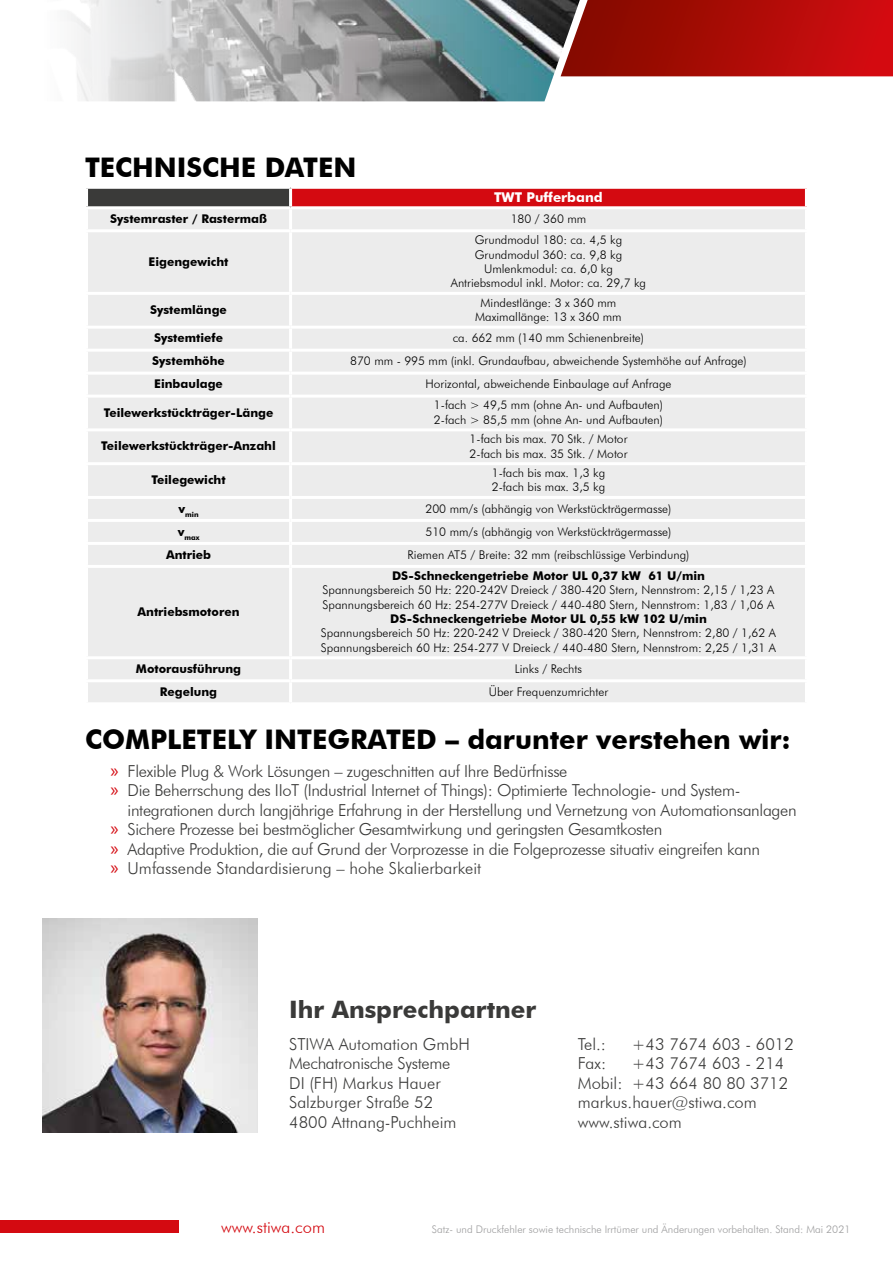
<style>
.page{position:relative;width:893px;height:1263px;background:#fff}
.page>*{position:absolute;margin:0;border:0;box-sizing:border-box;transform-origin:0 0}
.t1{font:700 27px "Futura BT";color:#000}
.t2{font:700 24px "Futura BT";color:#3a3a39}
.t3{font:300 16.5px "Futura BT";letter-spacing:-.02em;color:#3a3a39}
.t4{font:300 16.5px/19.5px "Futura BT";color:#3a3a39}
.t5{font:300 16.5px "Futura BT";color:#d40a11}
.t6{font:700 13.5px "Futura BT";color:#fff}
.t7{font:300 12px/14.4px "Futura BT";color:#000}
.t8{font:700 12px "Futura BT";color:#000}
.t9{font:300 10.5px "Futura BT";color:#9c9c9d}
.t10{font:700 7.05px "Futura BT";color:#000}
.s1{font-family:"Myriad Pro";font-weight:400;font-size:19.5px;color:#d40a11}
</style>
<div class="page">
<svg style="left:580px;top:0;width:313px;height:76px;background:#ac0c07"></svg>
<img style="left:67px;top:0;width:513px;height:101px">
<div style="left:0;top:1220px;width:179px;height:13px;background:#d40a11"></div>
<div style="left:87px;top:187px;width:204px;height:21px;background:#3a3a39"></div>
<div style="left:291px;top:187px;width:515px;height:21px;background:#d40a11"></div>
<div style="left:88px;top:209px;width:717px;height:493px;background:#ececec"></div>
<hr style="left:289px;top:209px;width:3px;height:20px;background:#fff">
<hr style="left:289px;top:232px;width:3px;height:60px;background:#fff">
<hr style="left:289px;top:295px;width:3px;height:31px;background:#fff">
<hr style="left:289px;top:329px;width:3px;height:20px;background:#fff">
<hr style="left:289px;top:352px;width:3px;height:20px;background:#fff">
<hr style="left:289px;top:375px;width:3px;height:20px;background:#fff">
<hr style="left:289px;top:398px;width:3px;height:30px;background:#fff">
<hr style="left:289px;top:431px;width:3px;height:31px;background:#fff">
<hr style="left:289px;top:465px;width:3px;height:31px;background:#fff">
<hr style="left:289px;top:499px;width:3px;height:20px;background:#fff">
<hr style="left:289px;top:522px;width:3px;height:20px;background:#fff">
<hr style="left:289px;top:545px;width:3px;height:20px;background:#fff">
<hr style="left:289px;top:568px;width:3px;height:88px;background:#fff">
<hr style="left:289px;top:659px;width:3px;height:20px;background:#fff">
<hr style="left:289px;top:682px;width:3px;height:20px;background:#fff">
<hr style="left:85px;top:186px;width:206px;height:3px;background:#fff">
<hr style="left:85px;top:189px;width:3px;height:17px;background:#fff">
<hr style="left:85px;top:206px;width:206px;height:3px;background:#fff">
<hr style="left:85px;top:229px;width:206px;height:3px;background:#fff">
<hr style="left:85px;top:292px;width:206px;height:3px;background:#fff">
<hr style="left:85px;top:326px;width:206px;height:3px;background:#fff">
<hr style="left:85px;top:349px;width:206px;height:3px;background:#fff">
<hr style="left:85px;top:372px;width:206px;height:3px;background:#fff">
<hr style="left:85px;top:395px;width:206px;height:3px;background:#fff">
<hr style="left:85px;top:428px;width:206px;height:3px;background:#fff">
<hr style="left:85px;top:462px;width:206px;height:3px;background:#fff">
<hr style="left:85px;top:496px;width:206px;height:3px;background:#fff">
<hr style="left:85px;top:519px;width:206px;height:3px;background:#fff">
<hr style="left:85px;top:542px;width:206px;height:3px;background:#fff">
<hr style="left:85px;top:565px;width:206px;height:3px;background:#fff">
<hr style="left:85px;top:656px;width:206px;height:3px;background:#fff">
<hr style="left:85px;top:679px;width:206px;height:3px;background:#fff">
<hr style="left:291px;top:186px;width:517px;height:3px;background:#fff">
<hr style="left:289px;top:189px;width:3px;height:17px;background:#fff">
<hr style="left:291px;top:206px;width:517px;height:3px;background:#fff">
<hr style="left:291px;top:229px;width:517px;height:3px;background:#fff">
<hr style="left:291px;top:292px;width:517px;height:3px;background:#fff">
<hr style="left:291px;top:326px;width:517px;height:3px;background:#fff">
<hr style="left:291px;top:349px;width:517px;height:3px;background:#fff">
<hr style="left:291px;top:372px;width:517px;height:3px;background:#fff">
<hr style="left:291px;top:395px;width:517px;height:3px;background:#fff">
<hr style="left:291px;top:428px;width:517px;height:3px;background:#fff">
<hr style="left:291px;top:462px;width:517px;height:3px;background:#fff">
<hr style="left:291px;top:496px;width:517px;height:3px;background:#fff">
<hr style="left:291px;top:519px;width:517px;height:3px;background:#fff">
<hr style="left:291px;top:542px;width:517px;height:3px;background:#fff">
<hr style="left:291px;top:565px;width:517px;height:3px;background:#fff">
<hr style="left:291px;top:656px;width:517px;height:3px;background:#fff">
<hr style="left:291px;top:679px;width:517px;height:3px;background:#fff">
<hr style="left:805px;top:189px;width:3px;height:17px;background:#fff">
<img style="left:43px;top:918px;width:214px;height:215px">
<h1 class="t1" style="left:85px;top:151px;width:273px">TECHNISCHE DATEN</h1>
<p class="t6" style="left:494px;top:189px;width:110px">TWT Pufferband</p>
<p class="t8" style="left:110px;top:211px;width:158px">Systemraster / Rastermaß</p>
<p class="t7" style="left:511px;top:211px;width:77px">180 / 360 mm</p>
<p class="t8" style="left:149px;top:254px;width:81px">Eigengewicht</p>
<p class="t7" style="left:451px;top:233px;width:197px;text-align:center">Grundmodul 180: ca. 4,5 kg<br>Grundmodul 360: ca. 9,8 kg<br>Umlenkmodul: ca. 6,0 kg<br>Antriebsmodul inkl. Motor: ca. 29,7 kg</p>
<p class="t8" style="left:150px;top:302px;width:78px">Systemlänge</p>
<p class="t7" style="left:475px;top:295px;width:148px;text-align:center">Mindestlänge: 3 x 360 mm<br>Maximallänge: 13 x 360 mm</p>
<p class="t8" style="left:154px;top:331px;width:70px">Systemtiefe</p>
<p class="t7" style="left:453px;top:331px;width:193px">ca. 662 mm (140 mm Schienenbreite)</p>
<p class="t8" style="left:152px;top:354px;width:74px">Systemhöhe</p>
<p class="t7" style="left:350px;top:354px;width:398px">870 mm - 995 mm (inkl. Grundaufbau, abweichende Systemhöhe auf Anfrage)</p>
<p class="t8" style="left:154px;top:377px;width:70px">Einbaulage</p>
<p class="t7" style="left:426px;top:377px;width:247px">Horizontal, abweichende Einbaulage auf Anfrage</p>
<p class="t8" style="left:104px;top:405px;width:171px">Teilewerkstückträger-Länge</p>
<p class="t7" style="left:434px;top:398px;width:231px">1-fach &gt; 49,5 mm (ohne An- und Aufbauten)<br>2-fach &gt; 85,5 mm (ohne An- und Aufbauten)</p>
<p class="t8" style="left:101px;top:439px;width:176px">Teilewerkstückträger-Anzahl</p>
<p class="t7" style="left:470px;top:432px;width:159px">1-fach bis max. 70 Stk. / Motor<br>2-fach bis max. 35 Stk. / Motor</p>
<p class="t8" style="left:152px;top:473px;width:76px">Teilegewicht</p>
<p class="t7" style="left:492px;top:465px;width:115px">1-fach bis max. 1,3 kg<br>2-fach bis max. 3,5 kg</p>
<p class="t10" style="left:179px;top:510px;width:22px"><sup>v</sup>min</p>
<p class="t7" style="left:425px;top:501px;width:248px">200 mm/s (abhängig von Werkstückträgermasse)</p>
<p class="t10" style="left:178px;top:533px;width:23px"><sup>v</sup>max</p>
<p class="t7" style="left:425px;top:524px;width:248px">510 mm/s (abhängig von Werkstückträgermasse)</p>
<p class="t8" style="left:166px;top:547px;width:47px">Antrieb</p>
<p class="t7" style="left:408px;top:547px;width:283px">Riemen AT5 / Breite: 32 mm (reibschlüssige Verbindung)</p>
<p class="t8" style="left:138px;top:604px;width:103px">Antriebsmotoren</p>
<p class="t8" style="left:392px;top:568px;width:314px">DS-Schneckengetriebe Motor UL 0,37 kW 61 U/min</p>
<p class="t7" style="left:323px;top:583px;width:453px">Spannungsbereich 50 Hz: 220-242V Dreieck / 380-420 Stern, Nennstrom: 2,15 / 1,23 A<br>Spannungsbereich 60 Hz: 254-277V Dreieck / 440-480 Stern, Nennstrom: 1,83 / 1,06 A</p>
<p class="t8" style="left:390px;top:611px;width:318px">DS-Schneckengetriebe Motor UL 0,55 kW 102 U/min</p>
<p class="t7" style="left:321px;top:626px;width:457px">Spannungsbereich 50 Hz: 220-242 V Dreieck / 380-420 Stern, Nennstrom: 2,80 / 1,62 A<br>Spannungsbereich 60 Hz: 254-277 V Dreieck / 440-480 Stern, Nennstrom: 2,25 / 1,31 A</p>
<p class="t8" style="left:136px;top:661px;width:107px">Motorausführung</p>
<p class="t7" style="left:515px;top:661px;width:69px">Links / Rechts</p>
<p class="t8" style="left:160px;top:684px;width:59px">Regelung</p>
<p class="t7" style="left:489px;top:684px;width:121px">Über Frequenzumrichter</p>
<h1 class="t1" style="left:85px;top:723px;width:707px">COMPLETELY INTEGRATED – darunter verstehen wir:</h1>
<h3 class="t3" style="left:111px;top:761px;width:458px"><span class="s1">»</span> Flexible Plug &amp; Work Lösungen – zugeschnitten auf Ihre Bedürfnisse</h3>
<h3 class="t3" style="left:111px;top:780px;width:631px"><span class="s1">»</span> Die Beherrschung des IIoT (Industrial Internet of Things): Optimierte Technologie- und System-</h3>
<h3 class="t3" style="left:128px;top:800px;width:671px">integrationen durch langjährige Erfahrung in der Herstellung und Vernetzung von Automationsanlagen</h3>
<h3 class="t3" style="left:111px;top:819px;width:553px"><span class="s1">»</span> Sichere Prozesse bei bestmöglicher Gesamtwirkung und geringsten Gesamtkosten</h3>
<h3 class="t3" style="left:111px;top:839px;width:651px"><span class="s1">»</span> Adaptive Produktion, die auf Grund der Vorprozesse in die Folgeprozesse situativ eingreifen kann</h3>
<h3 class="t4" style="left:111px;top:859px;width:372px"><span class="s1">»</span> Umfassende Standardisierung – hohe Skalierbarkeit</h3>
<h2 class="t2" style="left:289px;top:995px;width:249px">Ihr Ansprechpartner</h2>
<h3 class="t4" style="left:289px;top:1034px;width:182px">STIWA Automation GmbH<br>Mechatronische Systeme<br>DI (FH) Markus Hauer<br>Salzburger Straße 52<br>4800 Attnang-Puchheim</h3>
<h3 class="t3" style="left:578px;top:1034px;width:30px">Tel.:</h3>
<h3 class="t4" style="left:632px;top:1034px;width:164px">+43 7674 603 - 6012</h3>
<h3 class="t3" style="left:578px;top:1053px;width:30px">Fax:</h3>
<h3 class="t4" style="left:578px;top:1054px;width:212px;text-indent:54px">+43 7674 603 - 214<br>Mobil: +43 664 80 80 3712 markus.hauer@stiwa.com www.stiwa.com</h3>
<h3 class="t5" style="left:221px;top:1217px;width:105px">www.stiwa.com</h3>
<p class="t9" style="left:432px;top:1223px;width:420px">Satz- und Druckfehler sowie technische Irrtümer und Änderungen vorbehalten. Stand: Mai 2021</p>
</div>
